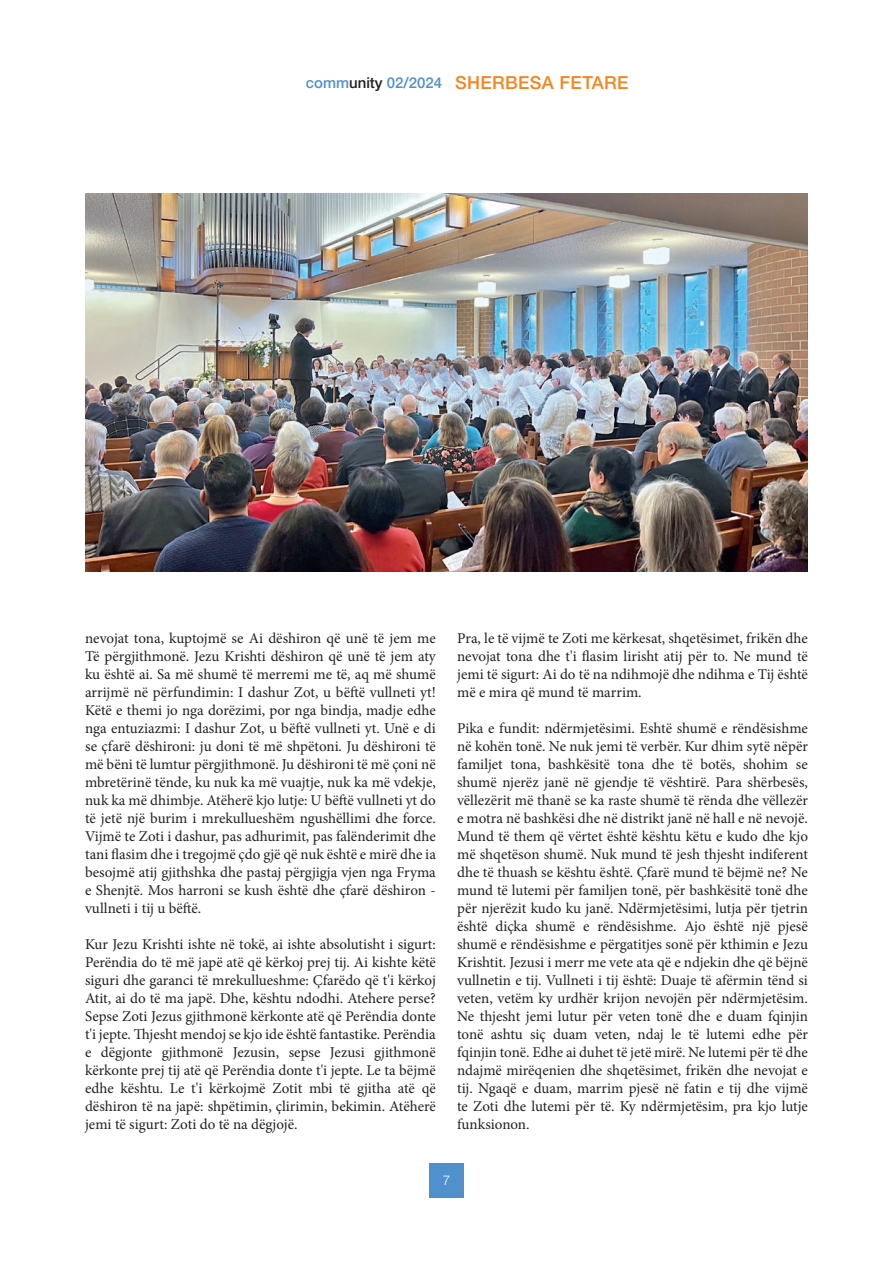
<style>
.page{position:relative;width:893px;height:1263px;background:#fff}
.page>*{position:absolute;margin:0;border:0;box-sizing:border-box;transform-origin:0 0}
.t1{font:500 18px "Helvetica Neue LTW1 G";letter-spacing:.02em;color:#f58520}
.t2{font:15px/18px "Minion Pro";color:#231f20;text-align:justify}
.t3{font:300 13.5px "Helvetica Neue LTW1 G";color:#fff}
.s1{font-size:15px;color:#5090cc}
.s2{font-size:15px;color:#231f20}
</style>
<div class="page">
<div style="left:429px;top:1163px;width:34px;height:34px;background:#5090cc"></div>
<img style="left:85px;top:193px;width:723px;height:378px">
<p class="t1" style="left:306px;top:72px;width:324px"><span class="s1">comm</span><span class="s2">unity</span> <span class="s1">02/2024</span> SHERBESA FETARE</p>
<p class="t2" style="left:85px;top:629px;width:352px">nevojat tona, kuptojmë se Ai dëshiron që unë të jem me Të përgjithmonë. Jezu Krishti dëshiron që unë të jem aty ku është ai. Sa më shumë të merremi me të, aq më shumë arrijmë në përfundimin: I dashur Zot, u bëftë vullneti yt!<br>Këtë e themi jo nga dorëzimi, por nga bindja, madje edhe nga entuziazmi: I dashur Zot, u bëftë vullneti yt. Unë e di se çfarë dëshironi: ju doni të më shpëtoni. Ju dëshironi të më bëni të lumtur përgjithmonë. Ju dëshironi të më çoni në mbretërinë tënde, ku nuk ka më vuajtje, nuk ka më vdekje, nuk ka më dhimbje. Atëherë kjo lutje: U bëftë vullneti yt do të jetë një burim i mrekullueshëm ngushëllimi dhe force.<br>Vijmë te Zoti i dashur, pas adhurimit, pas falënderimit dhe tani flasim dhe i tregojmë çdo gjë që nuk është e mirë dhe ia besojmë atij gjithshka dhe pastaj përgjigja vjen nga Fryma e Shenjtë. Mos harroni se kush është dhe çfarë dëshiron - vullneti i tij u bëftë.</p>
<p class="t2" style="left:85px;top:935px;width:352px">Kur Jezu Krishti ishte në tokë, ai ishte absolutisht i sigurt:<br>Perëndia do të më japë atë që kërkoj prej tij. Ai kishte këtë siguri dhe garanci të mrekullueshme: Çfarëdo që t'i kërkoj Atit, ai do të ma japë. Dhe, kështu ndodhi. Atehere perse?<br>Sepse Zoti Jezus gjithmonë kërkonte atë që Perëndia donte t'i jepte. Thjesht mendoj se kjo ide është fantastike. Perëndia e dëgjonte gjithmonë Jezusin, sepse Jezusi gjithmonë kërkonte prej tij atë që Perëndia donte t'i jepte. Le ta bëjmë edhe kështu. Le t'i kërkojmë Zotit mbi të gjitha atë që dëshiron të na japë: shpëtimin, çlirimin, bekimin. Atëherë jemi të sigurt: Zoti do të na dëgjojë.</p>
<p class="t2" style="left:457px;top:629px;width:352px">Pra, le të vijmë te Zoti me kërkesat, shqetësimet, frikën dhe nevojat tona dhe t'i flasim lirisht atij për to. Ne mund të jemi të sigurt: Ai do të na ndihmojë dhe ndihma e Tij është më e mira që mund të marrim.</p>
<p class="t2" style="left:457px;top:719px;width:352px">Pika e fundit: ndërmjetësimi. Eshtë shumë e rëndësishme në kohën tonë. Ne nuk jemi të verbër. Kur dhim sytë nëpër familjet tona, bashkësitë tona dhe të botës, shohim se shumë njerëz janë në gjendje të vështirë. Para shërbesës, vëllezërit më thanë se ka raste shumë të rënda dhe vëllezër e motra në bashkësi dhe në distrikt janë në hall e në nevojë.<br>Mund të them që vërtet është kështu këtu e kudo dhe kjo më shqetëson shumë. Nuk mund të jesh thjesht indiferent dhe të thuash se kështu është. Çfarë mund të bëjmë ne? Ne mund të lutemi për familjen tonë, për bashkësitë tonë dhe për njerëzit kudo ku janë. Ndërmjetësimi, lutja për tjetrin është diçka shumë e rëndësishme. Ajo është një pjesë shumë e rëndësishme e përgatitjes sonë për kthimin e Jezu Krishtit. Jezusi i merr me vete ata që e ndjekin dhe që bëjnë vullnetin e tij. Vullneti i tij është: Duaje të afërmin tënd si veten, vetëm ky urdhër krijon nevojën për ndërmjetësim.<br>Ne thjesht jemi lutur për veten tonë dhe e duam fqinjin tonë ashtu siç duam veten, ndaj le të lutemi edhe për fqinjin tonë. Edhe ai duhet të jetë mirë. Ne lutemi për të dhe ndajmë mirëqenien dhe shqetësimet, frikën dhe nevojat e tij. Ngaqë e duam, marrim pjesë në fatin e tij dhe vijmë te Zoti dhe lutemi për të. Ky ndërmjetësim, pra kjo lutje funksionon.</p>
<p class="t3" style="left:443px;top:1172px;width:9px">7</p>
</div>
